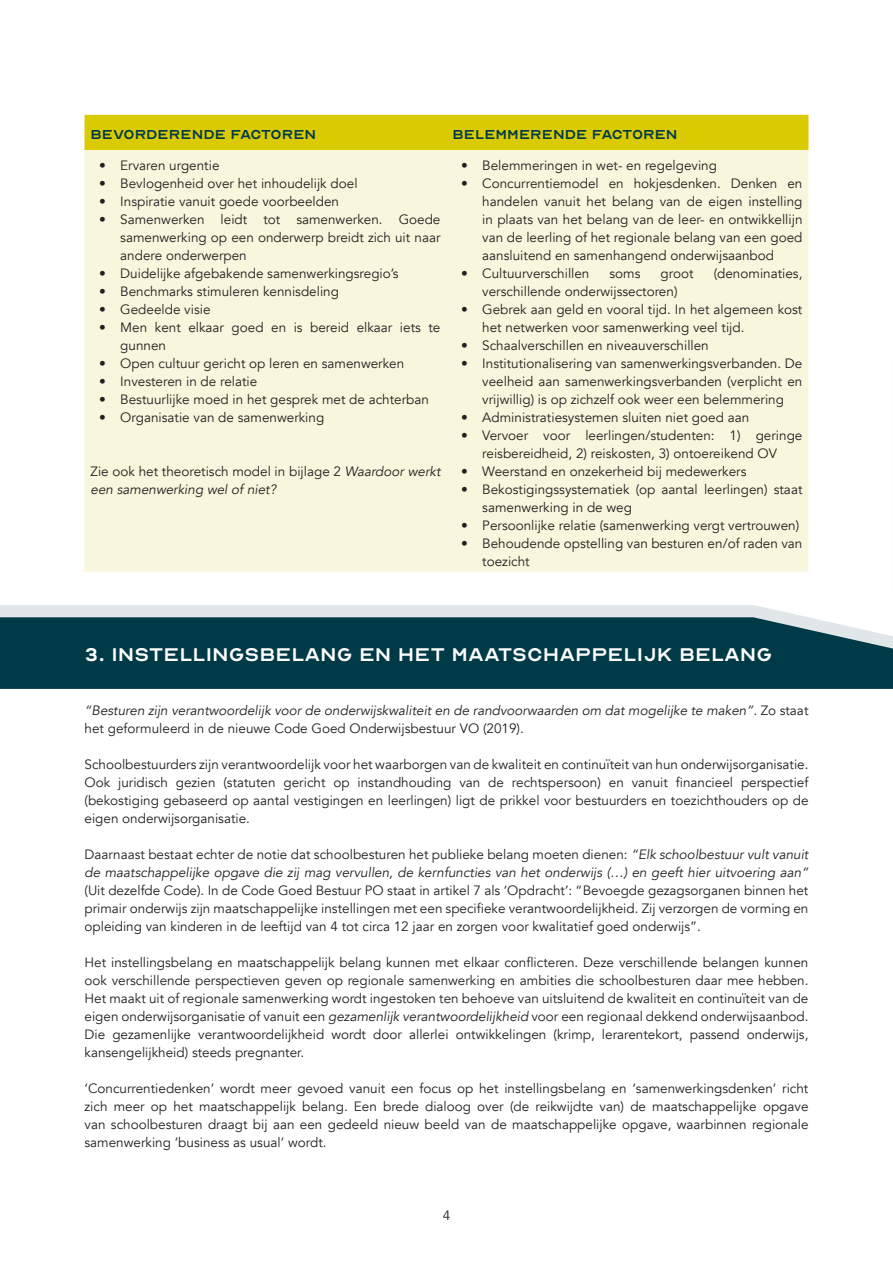
<style>
.page{position:relative;width:893px;height:1263px;background:#fff}
.page>*{position:absolute;margin:0;border:0;box-sizing:border-box;transform-origin:0 0}
.t1{font:25.5px "Optician Sans";color:#fff}
.t2{font:18px "Optician Sans";color:#003a47}
.t3{font:13.5px/18px "Avenir";color:#231f20;text-align:justify}
.t4{font:italic 13.5px/18px "Avenir";color:#231f20}
.s1{font-style:normal}
.s2{font-style:italic}
</style>
<div class="page">
<div style="left:0;top:605px;width:806px;height:12px;background:#e1e7e9"></div>
<div style="left:0;top:617px;width:893px;height:72px;background:#003a47"></div>
<div style="left:85px;top:115px;width:723px;height:35px;background:#d9ca01"></div>
<div style="left:85px;top:150px;width:723px;height:422px;background:#f8f6dc"></div>
<p class="t2" style="left:91px;top:126px;width:227px">Bevorderende factoren</p>
<p class="t2" style="left:452px;top:126px;width:227px">Belemmerende factoren</p>
<p class="t3" style="left:99px;top:156px;width:122px">• Ervaren urgentie</p>
<p class="t3" style="left:99px;top:174px;width:260px">• Bevlogenheid over het inhoudelijk doel</p>
<p class="t3" style="left:99px;top:192px;width:242px">• Inspiratie vanuit goede voorbeelden</p>
<p class="t3" style="left:120px;top:210px;width:322px;text-indent:-21px">• Samenwerken leidt tot samenwerken. Goede samenwerking op een onderwerp breidt zich uit naar andere onderwerpen</p>
<p class="t3" style="left:99px;top:264px;width:301px">• Duidelijke afgebakende samenwerkingsregio’s</p>
<p class="t3" style="left:99px;top:282px;width:242px">• Benchmarks stimuleren kennisdeling</p>
<p class="t3" style="left:99px;top:300px;width:113px">• Gedeelde visie</p>
<p class="t3" style="left:120px;top:318px;width:322px;text-indent:-21px">• Men kent elkaar goed en is bereid elkaar iets te gunnen</p>
<p class="t3" style="left:99px;top:354px;width:307px">• Open cultuur gericht op leren en samenwerken</p>
<p class="t3" style="left:99px;top:372px;width:160px">• Investeren in de relatie</p>
<p class="t3" style="left:99px;top:390px;width:332px">• Bestuurlijke moed in het gesprek met de achterban</p>
<p class="t3" style="left:99px;top:408px;width:227px">• Organisatie van de samenwerking</p>
<p class="t3" style="left:461px;top:156px;width:258px">• Belemmeringen in wet- en regelgeving</p>
<p class="t3" style="left:482px;top:174px;width:322px;text-indent:-21px">• Concurrentiemodel en hokjesdenken. Denken en handelen vanuit het belang van de eigen instelling in plaats van het belang van de leer- en ontwikkellijn van de leerling of het regionale belang van een goed aansluitend en samenhangend onderwijsaanbod</p>
<p class="t3" style="left:461px;top:264px;width:130px">• Cultuurverschillen</p>
<p class="t3" style="left:610px;top:264px;width:33px">soms</p>
<p class="t3" style="left:661px;top:264px;width:34px">groot</p>
<p class="t3" style="left:714px;top:264px;width:90px">(denominaties,</p>
<p class="t3" style="left:482px;top:282px;width:197px">verschillende onderwijssectoren)</p>
<p class="t3" style="left:482px;top:300px;width:322px;text-indent:-21px">• Gebrek aan geld en vooral tijd. In het algemeen kost het netwerken voor samenwerking veel tijd.</p>
<p class="t3" style="left:461px;top:336px;width:249px">• Schaalverschillen en niveauverschillen</p>
<p class="t3" style="left:482px;top:354px;width:322px;text-indent:-21px">• Institutionalisering van samenwerkingsverbanden. De veelheid aan samenwerkingsverbanden (verplicht en vrijwillig) is op zichzelf ook weer een belemmering</p>
<p class="t3" style="left:461px;top:408px;width:290px">• Administratiesystemen sluiten niet goed aan</p>
<p class="t3" style="left:461px;top:426px;width:343px;text-align:center">• Vervoer voor leerlingen/studenten: 1) geringe reisbereidheid, 2) reiskosten, 3) ontoereikend OV</p>
<p class="t3" style="left:461px;top:462px;width:287px">• Weerstand en onzekerheid bij medewerkers</p>
<p class="t3" style="left:482px;top:480px;width:322px;text-indent:-21px">• Bekostigingssystematiek (op aantal leerlingen) staat samenwerking in de weg</p>
<p class="t3" style="left:461px;top:516px;width:340px">• Persoonlijke relatie (samenwerking vergt vertrouwen)</p>
<p class="t3" style="left:482px;top:534px;width:322px;text-indent:-21px">• Behoudende opstelling van besturen en/of raden van toezicht</p>
<p class="t4" style="left:91px;top:462px;width:351px"><span class="s1">Zie ook het theoretisch model in bijlage 2</span> Waardoor werkt een samenwerking wel of niet?</p>
<p class="t1" style="left:85px;top:643px;width:689px">3. Instellingsbelang en het maatschappelijk belang</p>
<p class="t4" style="left:85px;top:702px;width:725px">“Besturen zijn verantwoordelijk voor de onderwijskwaliteit en de randvoorwaarden om dat mogelijke te maken”. <span class="s1">Zo staat het geformuleerd in de nieuwe Code Goed Onderwijsbestuur VO (2019).</span></p>
<p class="t3" style="left:85px;top:756px;width:725px">Schoolbestuurders zijn verantwoordelijk voor het waarborgen van de kwaliteit en continuïteit van hun onderwijsorganisatie.<br>Ook juridisch gezien (statuten gericht op instandhouding van de rechtspersoon) en vanuit financieel perspectief (bekostiging gebaseerd op aantal vestigingen en leerlingen) ligt de prikkel voor bestuurders en toezichthouders op de eigen onderwijsorganisatie.</p>
<p class="t3" style="left:85px;top:846px;width:725px">Daarnaast bestaat echter de notie dat schoolbesturen het publieke belang moeten dienen: <span class="s2">“Elk schoolbestuur vult vanuit de maatschappelijke opgave die zij mag vervullen, de kernfuncties van het onderwijs (…) en geeft hier uitvoering aan” </span>(Uit dezelfde Code). In de Code Goed Bestuur PO staat in artikel 7 als ‘Opdracht’: “Bevoegde gezagsorganen binnen het primair onderwijs zijn maatschappelijke instellingen met een specifieke verantwoordelijkheid. Zij verzorgen de vorming en opleiding van kinderen in de leeftijd van 4 tot circa 12 jaar en zorgen voor kwalitatief goed onderwijs”.</p>
<p class="t3" style="left:85px;top:954px;width:725px">Het instellingsbelang en maatschappelijk belang kunnen met elkaar conflicteren. Deze verschillende belangen kunnen ook verschillende perspectieven geven op regionale samenwerking en ambities die schoolbesturen daar mee hebben.<br>Het maakt uit of regionale samenwerking wordt ingestoken ten behoeve van uitsluitend de kwaliteit en continuïteit van de eigen onderwijsorganisatie of vanuit een <span class="s2">gezamenlijk verantwoordelijkheid</span> voor een regionaal dekkend onderwijsaanbod.<br>Die gezamenlijke verantwoordelijkheid wordt door allerlei ontwikkelingen (krimp, lerarentekort, passend onderwijs, kansengelijkheid) steeds pregnanter.</p>
<p class="t3" style="left:85px;top:1080px;width:725px">‘Concurrentiedenken’ wordt meer gevoed vanuit een focus op het instellingsbelang en ‘samenwerkingsdenken’ richt zich meer op het maatschappelijk belang. Een brede dialoog over (de reikwijdte van) de maatschappelijke opgave van schoolbesturen draagt bij aan een gedeeld nieuw beeld van de maatschappelijke opgave, waarbinnen regionale samenwerking ‘business as usual’ wordt.</p>
<p class="t3" style="left:443px;top:1207px;width:9px">4</p>
</div>
